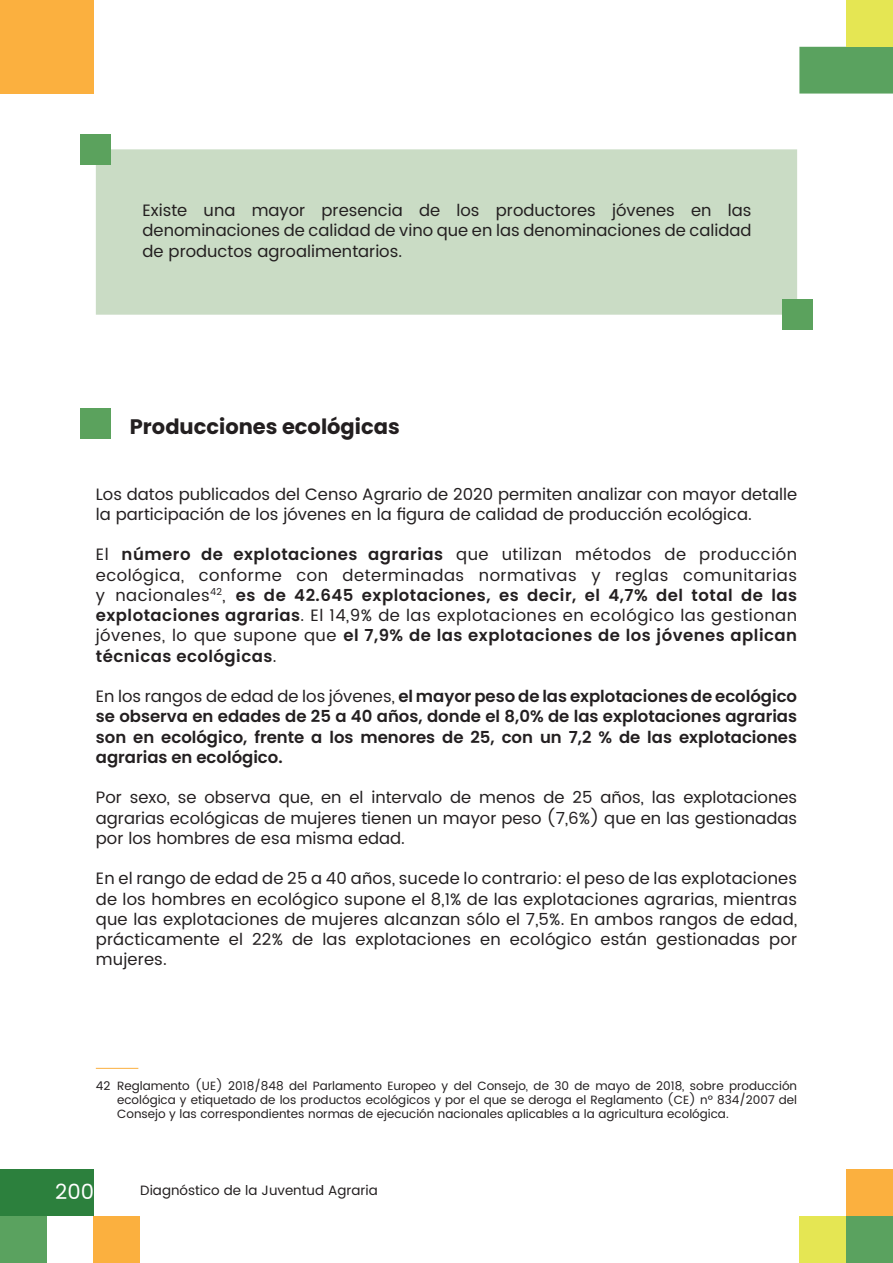
<style>
.page{position:relative;width:893px;height:1263px;background:#fff}
.page>*{position:absolute;margin:0;border:0;box-sizing:border-box;transform-origin:0 0}
.destacado_amarillo{font:700 21px "Poppins";color:#231f20}
.t1{font:21px "Poppins";color:#fff}
.TEXTO_GENERAL{font:16.5px/20.2px "Poppins";color:#231f20;text-align:justify}
.TEXTO_GENERAL-2{font:600 16.5px/20.2px "Poppins";color:#231f20;text-align:justify}
.t2{font:13.5px "Poppins";color:#231f20}
.nota_al_pie{font:12px/14.4px "Poppins";color:#231f20;text-align:justify}
.s1{font-weight:600}
.s2{font-weight:400}
</style>
<div class="page">
<div style="left:799px;top:1216px;width:47px;height:47px;background:#e5e653"></div>
<div style="left:846px;top:1169px;width:47px;height:47px;background:#fbb03f"></div>
<div style="left:799px;top:47px;width:94px;height:47px;background:#5aa25f"></div>
<div style="left:0;top:1169px;width:94px;height:47px;background:#2c803d"></div>
<div style="left:0;top:0;width:94px;height:94px;background:#fbb03f"></div>
<div style="left:846px;top:0;width:47px;height:47px;background:#e5e653"></div>
<div style="left:846px;top:1216px;width:47px;height:47px;background:#5aa25f"></div>
<div style="left:94px;top:1216px;width:46px;height:47px;background:#fbb03f"></div>
<div style="left:0;top:1216px;width:47px;height:47px;background:#5aa25f"></div>
<hr style="left:96px;top:1068px;width:42px;height:1px;background:#fbb03f">
<div style="left:96px;top:149px;width:701px;height:166px;background:#cadcc5"></div>
<div style="left:80px;top:134px;width:31px;height:31px;background:#5ba25d"></div>
<div style="left:782px;top:299px;width:30px;height:31px;background:#5ba25d"></div>
<div style="left:80px;top:408px;width:31px;height:31px;background:#5ba25d"></div>
<p class="TEXTO_GENERAL" style="left:143px;top:201px;width:611px">Existe una mayor presencia de los productores jóvenes en las denominaciones de calidad de vino que en las denominaciones de calidad de productos agroalimentarios.</p>
<p class="destacado_amarillo" style="left:130px;top:414px;width:271px">Producciones ecológicas</p>
<p class="TEXTO_GENERAL" style="left:96px;top:484px;width:703px">Los datos publicados del Censo Agrario de 2020 permiten analizar con mayor detalle la participación de los jóvenes en la figura de calidad de producción ecológica.</p>
<p class="TEXTO_GENERAL" style="left:96px;top:545px;width:703px">El <span class="s1">número de explotaciones agrarias</span> que utilizan métodos de producción ecológica, conforme con determinadas normativas y reglas comunitarias y nacionales<sup>42</sup>, <span class="s1">es de 42.645 explotaciones, es decir, el 4,7% del total de las explotaciones agrarias</span>. El 14,9% de las explotaciones en ecológico las gestionan jóvenes, lo que supone que <span class="s1">el 7,9% de las explotaciones de los jóvenes aplican técnicas ecológicas</span>.</p>
<p class="TEXTO_GENERAL-2" style="left:96px;top:686px;width:703px"><span class="s2">En los rangos de edad de los jóvenes,</span> el mayor peso de las explotaciones de ecológico se observa en edades de 25 a 40 años, donde el 8,0% de las explotaciones agrarias son en ecológico, frente a los menores de 25, con un 7,2 % de las explotaciones agrarias en ecológico.</p>
<p class="TEXTO_GENERAL" style="left:96px;top:788px;width:703px">Por sexo, se observa que, en el intervalo de menos de 25 años, las explotaciones agrarias ecológicas de mujeres tienen un mayor peso (7,6%) que en las gestionadas por los hombres de esa misma edad.</p>
<p class="TEXTO_GENERAL" style="left:96px;top:869px;width:703px">En el rango de edad de 25 a 40 años, sucede lo contrario: el peso de las explotaciones de los hombres en ecológico supone el 8,1% de las explotaciones agrarias, mientras que las explotaciones de mujeres alcanzan sólo el 7,5%. En ambos rangos de edad, prácticamente el 22% de las explotaciones en ecológico están gestionadas por mujeres.</p>
<p class="nota_al_pie" style="left:117px;top:1078px;width:681px;text-indent:-21px">42 Reglamento (UE) 2018/848 del Parlamento Europeo y del Consejo, de 30 de mayo de 2018, sobre producción ecológica y etiquetado de los productos ecológicos y por el que se deroga el Reglamento (CE) nº 834/2007 del Consejo y las correspondientes normas de ejecución nacionales aplicables a la agricultura ecológica.</p>
<p class="t1" style="left:55px;top:1176px;width:40px">200</p>
<p class="t2" style="left:140px;top:1180px;width:239px">Diagnóstico de la Juventud Agraria</p>
</div>
